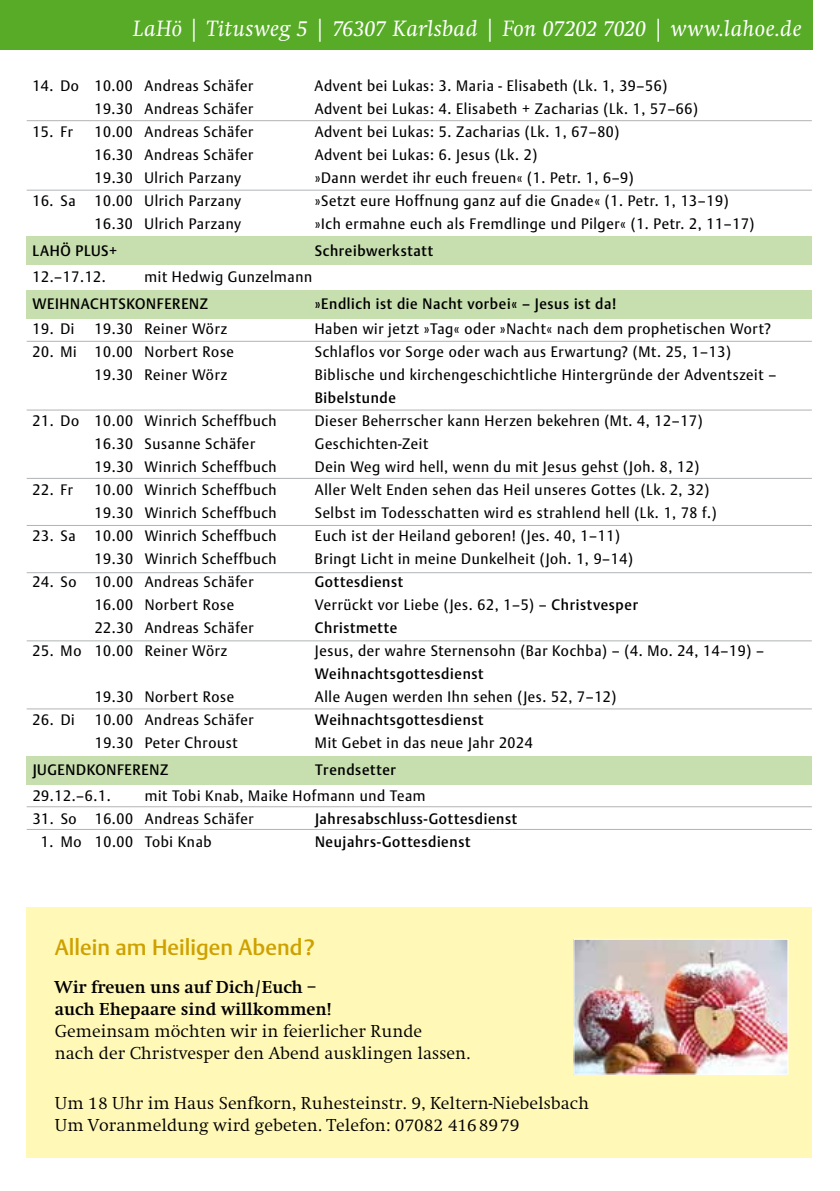
<style>
.page{position:relative;width:840px;height:1191px;background:#fff}
.page>*{position:absolute;margin:0;border:0;box-sizing:border-box;transform-origin:0 0}
.t1{font:italic 23px "Swift EF";letter-spacing:.02em;color:#fff}
.t2{font:500 22px "DTL Argo TOT";color:#cea100}
.t3{font:300 18px/22px "Swift EF";color:#000}
.t4{font:700 18px/22px "Swift EF";color:#000}
.t5{font:15px "DTL Argo TOT";letter-spacing:.045em;color:#000;scale:.95 1}
.t6{font:500 15px "DTL Argo TOT";letter-spacing:.045em;color:#000;scale:.95 1}
.s1{font-weight:500}
</style>
<div class="page">
<div style="left:26px;top:236px;width:785px;height:29px;background:#c7deae"></div>
<div style="left:26px;top:290px;width:785px;height:29px;background:#c7deae"></div>
<div style="left:26px;top:756px;width:785px;height:28px;background:#c7deae"></div>
<div style="left:0;top:0;width:811px;height:50px;background:#57ab27"></div>
<hr style="left:27px;top:190px;width:784px;height:1px;background:#b1b3b4">
<hr style="left:27px;top:120px;width:784px;height:1px;background:#b1b3b4">
<hr style="left:27px;top:341px;width:784px;height:1px;background:#b1b3b4">
<hr style="left:27px;top:410px;width:784px;height:1px;background:#b1b3b4">
<hr style="left:27px;top:478px;width:784px;height:1px;background:#b1b3b4">
<hr style="left:27px;top:525px;width:784px;height:1px;background:#b1b3b4">
<hr style="left:27px;top:572px;width:784px;height:1px;background:#b1b3b4">
<hr style="left:27px;top:640px;width:784px;height:1px;background:#b1b3b4">
<hr style="left:27px;top:708px;width:784px;height:1px;background:#b1b3b4">
<hr style="left:27px;top:806px;width:784px;height:1px;background:#b1b3b4">
<hr style="left:27px;top:829px;width:784px;height:1px;background:#b1b3b4">
<div style="left:26px;top:907px;width:785px;height:251px;background:#fff8b6"></div>
<img style="left:575px;top:940px;width:211px;height:132px">
<div style="left:573px;top:938px;width:215px;height:136px;border:1px solid #fff"></div>
<h1 class="t1" style="left:133px;top:16px;width:669px">LaHö | Titusweg 5 | 76307 Karlsbad | Fon 07202 7020 | www.lahoe.de</h1>
<p class="t5" style="left:32px;top:77px;width:234px">14. Do 10.00 Andreas Schäfer</p>
<p class="t5" style="left:314px;top:77px;width:372px">Advent bei Lukas: 3. Maria - Elisabeth (Lk. 1, 39–56)</p>
<p class="t5" style="left:94px;top:100px;width:169px">19.30 Andreas Schäfer</p>
<p class="t5" style="left:314px;top:100px;width:405px">Advent bei Lukas: 4. Elisabeth + Zacharias (Lk. 1, 57–66)</p>
<p class="t5" style="left:32px;top:123px;width:44px">15. Fr</p>
<p class="t5" style="left:94px;top:123px;width:169px">10.00 Andreas Schäfer</p>
<p class="t5" style="left:314px;top:123px;width:322px">Advent bei Lukas: 5. Zacharias (Lk. 1, 67–80)</p>
<p class="t5" style="left:94px;top:146px;width:169px">16.30 Andreas Schäfer</p>
<p class="t5" style="left:314px;top:146px;width:236px">Advent bei Lukas: 6. Jesus (Lk. 2)</p>
<p class="t5" style="left:94px;top:169px;width:156px">19.30 Ulrich Parzany</p>
<p class="t5" style="left:314px;top:169px;width:337px">»Dann werdet ihr euch freuen« (1. Petr. 1, 6–9)</p>
<p class="t5" style="left:32px;top:192px;width:47px">16. Sa</p>
<p class="t5" style="left:94px;top:192px;width:156px">10.00 Ulrich Parzany</p>
<p class="t5" style="left:314px;top:192px;width:437px">»Setzt eure Hoffnung ganz auf die Gnade« (1. Petr. 1, 13–19)</p>
<p class="t5" style="left:94px;top:215px;width:156px">16.30 Ulrich Parzany</p>
<p class="t5" style="left:314px;top:215px;width:464px">»Ich ermahne euch als Fremdlinge und Pilger« (1. Petr. 2, 11–17)</p>
<p class="t6" style="left:32px;top:242px;width:91px">LAHÖ PLUS+</p>
<p class="t6" style="left:314px;top:242px;width:126px">Schreibwerkstatt</p>
<p class="t5" style="left:32px;top:267px;width:79px">12.–17.12.</p>
<p class="t5" style="left:144px;top:267px;width:178px">mit Hedwig Gunzelmann</p>
<p class="t6" style="left:32px;top:295px;width:186px">WEIHNACHTSKONFERENZ</p>
<p class="t6" style="left:314px;top:295px;width:319px">»Endlich ist die Nacht vorbei« – Jesus ist da!</p>
<p class="t5" style="left:32px;top:320px;width:46px">19. Di</p>
<p class="t5" style="left:94px;top:320px;width:141px">19.30 Reiner Wörz</p>
<p class="t5" style="left:314px;top:320px;width:481px">Haben wir jetzt »Tag« oder »Nacht« nach dem prophetischen Wort?</p>
<p class="t5" style="left:32px;top:343px;width:213px">20. Mi 10.00 Norbert Rose</p>
<p class="t5" style="left:314px;top:343px;width:439px">Schlaflos vor Sorge oder wach aus Erwartung? (Mt. 25, 1–13)</p>
<p class="t5" style="left:94px;top:366px;width:141px">19.30 Reiner Wörz</p>
<p class="t5" style="left:314px;top:366px;width:487px">Biblische und kirchengeschichtliche Hintergründe der Adventszeit –</p>
<p class="t6" style="left:314px;top:389px;width:87px">Bibelstunde</p>
<p class="t5" style="left:32px;top:412px;width:258px">21. Do 10.00 Winrich Scheffbuch</p>
<p class="t5" style="left:314px;top:412px;width:409px">Dieser Beherrscher kann Herzen bekehren (Mt. 4, 12–17)</p>
<p class="t5" style="left:94px;top:435px;width:170px">16.30 Susanne Schäfer</p>
<p class="t5" style="left:314px;top:435px;width:121px">Geschichten-Zeit</p>
<p class="t5" style="left:94px;top:458px;width:193px">19.30 Winrich Scheffbuch</p>
<p class="t5" style="left:314px;top:458px;width:406px">Dein Weg wird hell, wenn du mit Jesus gehst (Joh. 8, 12)</p>
<p class="t5" style="left:32px;top:481px;width:44px">22. Fr</p>
<p class="t5" style="left:94px;top:481px;width:193px">10.00 Winrich Scheffbuch</p>
<p class="t5" style="left:314px;top:481px;width:416px">Aller Welt Enden sehen das Heil unseres Gottes (Lk. 2, 32)</p>
<p class="t5" style="left:95px;top:504px;width:193px">19.30 Winrich Scheffbuch</p>
<p class="t5" style="left:315px;top:504px;width:424px">Selbst im Todesschatten wird es strahlend hell (Lk. 1, 78 f.)</p>
<p class="t5" style="left:33px;top:527px;width:47px">23. Sa</p>
<p class="t5" style="left:95px;top:527px;width:193px">10.00 Winrich Scheffbuch</p>
<p class="t5" style="left:315px;top:527px;width:322px">Euch ist der Heiland geboren! (Jes. 40, 1–11)</p>
<p class="t5" style="left:95px;top:550px;width:193px">19.30 Winrich Scheffbuch</p>
<p class="t5" style="left:315px;top:550px;width:336px">Bringt Licht in meine Dunkelheit (Joh. 1, 9–14)</p>
<p class="t5" style="left:33px;top:573px;width:234px">24. So 10.00 Andreas Schäfer</p>
<p class="t6" style="left:315px;top:573px;width:94px">Gottesdienst</p>
<p class="t5" style="left:95px;top:596px;width:148px">16.00 Norbert Rose</p>
<p class="t5" style="left:315px;top:596px;width:341px">Verrückt vor Liebe (Jes. 62, 1–5) – <span class="s1">Christvesper</span></p>
<p class="t5" style="left:95px;top:619px;width:169px">22.30 Andreas Schäfer</p>
<p class="t6" style="left:315px;top:619px;width:88px">Christmette</p>
<p class="t5" style="left:33px;top:642px;width:206px">25. Mo 10.00 Reiner Wörz</p>
<p class="t5" style="left:315px;top:642px;width:474px">Jesus, der wahre Sternensohn (Bar Kochba) – (4. Mo. 24, 14–19) –</p>
<p class="t6" style="left:315px;top:665px;width:179px">Weihnachtsgottesdienst</p>
<p class="t5" style="left:95px;top:688px;width:148px">19.30 Norbert Rose</p>
<p class="t5" style="left:315px;top:688px;width:319px">Alle Augen werden Ihn sehen (Jes. 52, 7–12)</p>
<p class="t5" style="left:33px;top:710px;width:46px">26. Di</p>
<p class="t5" style="left:95px;top:710px;width:169px">10.00 Andreas Schäfer</p>
<p class="t6" style="left:315px;top:710px;width:179px">Weihnachtsgottesdienst</p>
<p class="t5" style="left:95px;top:733px;width:152px">19.30 Peter Chroust</p>
<p class="t5" style="left:315px;top:733px;width:231px">Mit Gebet in das neue Jahr 2024</p>
<p class="t6" style="left:33px;top:761px;width:144px">JUGENDKONFERENZ</p>
<p class="t6" style="left:315px;top:761px;width:87px">Trendsetter</p>
<p class="t5" style="left:33px;top:786px;width:84px">29.12.–6.1.</p>
<p class="t5" style="left:145px;top:786px;width:297px">mit Tobi Knab, Maike Hofmann und Team</p>
<p class="t5" style="left:33px;top:809px;width:234px">31. So 16.00 Andreas Schäfer</p>
<p class="t6" style="left:315px;top:809px;width:214px">Jahresabschluss-Gottesdienst</p>
<p class="t5" style="left:41px;top:832px;width:181px">1. Mo 10.00 Tobi Knab</p>
<p class="t6" style="left:315px;top:832px;width:165px">Neujahrs-Gottesdienst</p>
<h2 class="t2" style="left:55px;top:934px;width:261px">Allein am Heiligen Abend?</h2>
<p class="t4" style="left:55px;top:976px;width:277px">Wir freuen uns auf Dich/Euch – auch Ehepaare sind willkommen!</p>
<p class="t3" style="left:55px;top:1020px;width:416px">Gemeinsam möchten wir in feierlicher Runde<br>nach der Christvesper den Abend ausklingen lassen.</p>
<p class="t3" style="left:55px;top:1092px;width:535px">Um 18 Uhr im Haus Senfkorn, Ruhesteinstr. 9, Keltern-Niebelsbach<br>Um Voranmeldung wird gebeten. Telefon: 07082 4168979</p>
</div>
